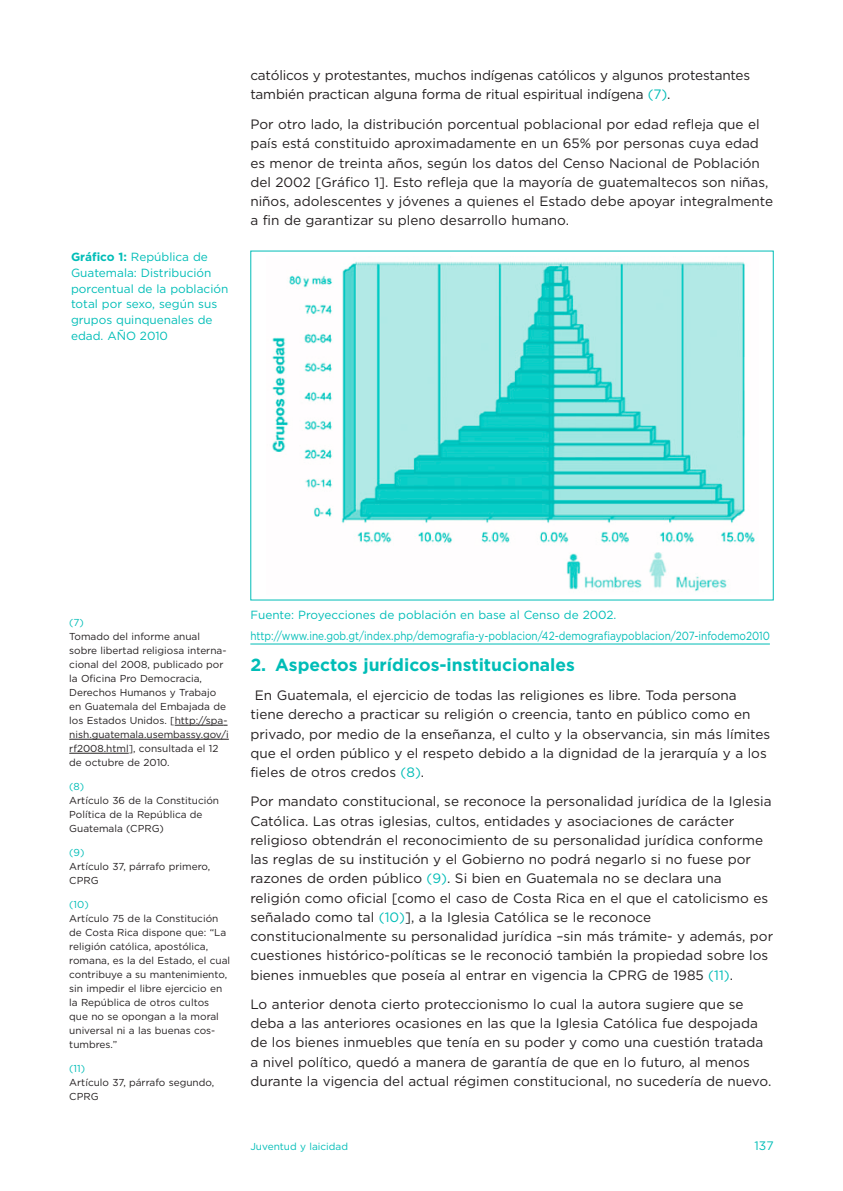
<style>
.page{position:relative;width:843px;height:1191px;background:#fff}
.page>*{position:absolute;margin:0;border:0;box-sizing:border-box;transform-origin:0 0}
.t1{font:700 17.5px "Gotham";color:#00bdb7}
.t2{font:13.65px/19.2px "Gotham";color:#231f20}
.t3{font:12.25px "Gotham";color:#00bdb7}
.t4{font:11.9px/15.8px "Gotham";color:#00bdb7}
.t5{font:10.15px/14px "Gotham";color:#231f20}
.t6{font:10.15px "Gotham";color:#00bdb7}
.s1{font-weight:700}
.s2{color:#00bdb7}
</style>
<div class="page">
<hr style="left:175px;top:724px;width:48px;height:1px;background:#231f20">
<hr style="left:69px;top:738px;width:160px;height:1px;background:#231f20">
<hr style="left:69px;top:752px;width:60px;height:1px;background:#231f20">
<img style="left:272px;top:261px;width:483px;height:331px">
<hr style="left:250px;top:643px;width:520px;height:1px;background:#00bdb7">
<p class="t4" style="left:71px;top:249px;width:159px"><span class="s1">Gráfico 1:</span> República de<br>Guatemala: Distribución porcentual de la población total por sexo, según sus grupos quinquenales de edad. AÑO 2010</p>
<p class="t2" style="left:250px;top:66px;width:501px">católicos y protestantes, muchos indígenas católicos y algunos protestantes también practican alguna forma de ritual espiritual indígena <span class="s2">(7)</span>.</p>
<p class="t2" style="left:250px;top:115px;width:524px">Por otro lado, la distribución porcentual poblacional por edad refleja que el país está constituido aproximadamente en un 65% por personas cuya edad es menor de treinta años, según los datos del Censo Nacional de Población del 2002 [Gráfico 1]. Esto refleja que la mayoría de guatemaltecos son niñas, niños, adolescentes y jóvenes a quienes el Estado debe apoyar integralmente a fin de garantizar su pleno desarrollo humano.</p>
<p class="t5" style="left:69px;top:615px;width:161px"><span class="s2">(7)<br></span>Tomado del informe anual sobre libertad religiosa interna&shy;cional del 2008, publicado por la Oficina Pro Democracia,<br>Derechos Humanos y Trabajo en Guatemala del Embajada de los Estados Unidos. [http://spa&shy;nish.guatemala.usembassy.gov/i rf2008.html], consultada el 12 de octubre de 2010.</p>
<p class="t5" style="left:69px;top:779px;width:151px"><span class="s2">(8)<br></span>Artículo 36 de la Constitución<br>Política de la República de<br>Guatemala (CPRG)</p>
<p class="t5" style="left:69px;top:845px;width:143px"><span class="s2">(9)<br></span>Artículo 37, párrafo primero,<br>CPRG</p>
<p class="t5" style="left:69px;top:897px;width:162px"><span class="s2">(10)<br></span>Artículo 75 de la Constitución de Costa Rica dispone que: “La religión católica, apostólica, romana, es la del Estado, el cual contribuye a su mantenimiento, sin impedir el libre ejercicio en la República de otros cultos que no se opongan a la moral universal ni a las buenas cos&shy;tumbres.”</p>
<p class="t5" style="left:69px;top:1061px;width:146px"><span class="s2">(11)<br></span>Artículo 37, párrafo segundo,<br>CPRG</p>
<p class="t4" style="left:250px;top:604px;width:521px;line-height:20.7px">Fuente: Proyecciones de población en base al Censo de 2002. http://www.ine.gob.gt/index.php/demografia-y-poblacion/42-demografiaypoblacion/207-infodemo2010</p>
<p class="t1" style="left:250px;top:654px;width:326px">2. Aspectos jurídicos-institucionales</p>
<p class="t2" style="left:250px;top:685px;width:521px;text-indent:4px">En Guatemala, el ejercicio de todas las religiones es libre. Toda persona tiene derecho a practicar su religión o creencia, tanto en público como en privado, por medio de la enseñanza, el culto y la observancia, sin más límites que el orden público y el respeto debido a la dignidad de la jerarquía y a los fieles de otros credos <span class="s2">(8)</span>.</p>
<p class="t2" style="left:250px;top:791px;width:524px">Por mandato constitucional, se reconoce la personalidad jurídica de la Iglesia Católica. Las otras iglesias, cultos, entidades y asociaciones de carácter religioso obtendrán el reconocimiento de su personalidad jurídica conforme las reglas de su institución y el Gobierno no podrá negarlo si no fuese por razones de orden público <span class="s2">(9)</span>. Si bien en Guatemala no se declara una religión como oficial [como el caso de Costa Rica en el que el catolicismo es señalado como tal <span class="s2">(10)</span>], a la Iglesia Católica se le reconoce constitucionalmente su personalidad jurídica –sin más trámite- y además, por cuestiones histórico-políticas se le reconoció también la propiedad sobre los bienes inmuebles que poseía al entrar en vigencia la CPRG de 1985 <span class="s2">(11)</span>.</p>
<p class="t2" style="left:250px;top:994px;width:522px">Lo anterior denota cierto proteccionismo lo cual la autora sugiere que se deba a las anteriores ocasiones en las que la Iglesia Católica fue despojada de los bienes inmuebles que tenía en su poder y como una cuestión tratada a nivel político, quedó a manera de garantía de que en lo futuro, al menos durante la vigencia del actual régimen constitucional, no sucedería de nuevo.</p>
<p class="t6" style="left:250px;top:1139px;width:99px">Juventud y laicidad</p>
<p class="t3" style="left:755px;top:1138px;width:21px">137</p>
</div>
